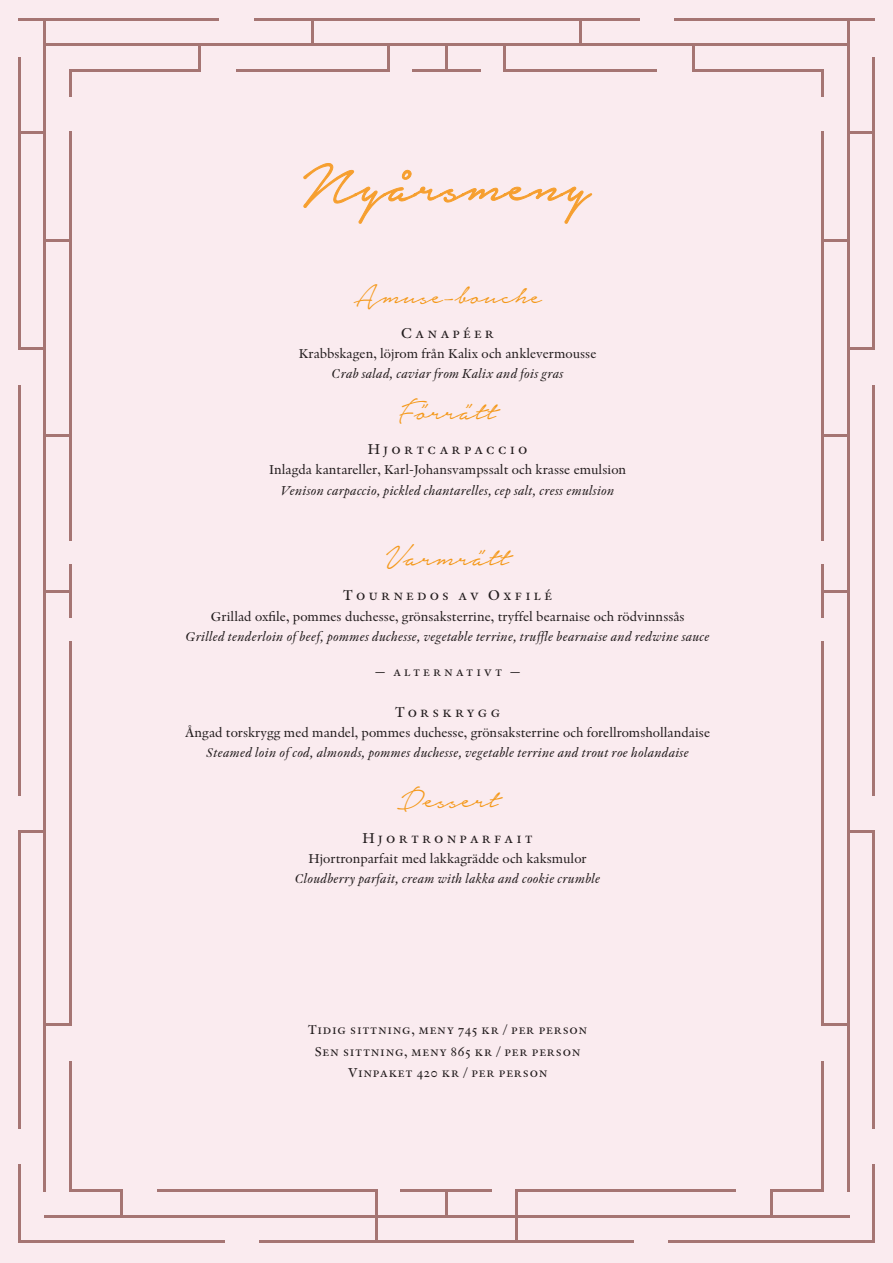
<style>
.page{position:relative;width:893px;height:1263px;background:#faebef}
.page>*{position:absolute;margin:0;border:0;box-sizing:border-box;transform-origin:0 0}
.t1{font:37.5px "Notera Personal Use Only";color:#f9a51b}
.t2{font:36px "Notera Personal Use Only";color:#f9a51b}
.t3{font:15px "Indigo Regular SC";letter-spacing:.16em;color:#231f20}
.t4{font:italic 13.5px "Indigo";letter-spacing:.02em;color:#231f20}
.t5{font:13.5px "Indigo";color:#231f20}
.t6{font:13.5px/22px "Indigo Regular SC";color:#231f20;text-align:center}
.t7{font:13.5px "Indigo Regular SC";letter-spacing:.16em;color:#231f20}
</style>
<div class="page">
<hr style="left:18px;top:18px;width:200px;height:2px;background:#a57573">
<hr style="left:674px;top:18px;width:201px;height:2px;background:#a57573">
<hr style="left:254px;top:18px;width:385px;height:2px;background:#a57573">
<hr style="left:44px;top:44px;width:805px;height:2px;background:#a57573">
<hr style="left:69px;top:69px;width:132px;height:2px;background:#a57573">
<hr style="left:692px;top:69px;width:132px;height:2px;background:#a57573">
<hr style="left:236px;top:69px;width:153px;height:2px;background:#a57573">
<hr style="left:504px;top:69px;width:153px;height:2px;background:#a57573">
<hr style="left:412px;top:69px;width:68px;height:2px;background:#a57573">
<hr style="left:18px;top:57px;width:2px;height:293px;background:#a57573">
<hr style="left:18px;top:830px;width:2px;height:299px;background:#a57573">
<hr style="left:18px;top:1164px;width:2px;height:79px;background:#a57573">
<hr style="left:18px;top:385px;width:2px;height:410px;background:#a57573">
<hr style="left:44px;top:18px;width:2px;height:1174px;background:#a57573">
<hr style="left:69px;top:132px;width:2px;height:409px;background:#a57573">
<hr style="left:69px;top:641px;width:2px;height:385px;background:#a57573">
<hr style="left:69px;top:564px;width:2px;height:54px;background:#a57573">
<hr style="left:69px;top:69px;width:2px;height:28px;background:#a57573">
<hr style="left:69px;top:1061px;width:2px;height:131px;background:#a57573">
<hr style="left:847px;top:18px;width:2px;height:1174px;background:#a57573">
<hr style="left:822px;top:132px;width:2px;height:409px;background:#a57573">
<hr style="left:822px;top:641px;width:2px;height:385px;background:#a57573">
<hr style="left:822px;top:564px;width:2px;height:54px;background:#a57573">
<hr style="left:822px;top:69px;width:2px;height:28px;background:#a57573">
<hr style="left:822px;top:1061px;width:2px;height:131px;background:#a57573">
<hr style="left:873px;top:57px;width:2px;height:293px;background:#a57573">
<hr style="left:873px;top:830px;width:2px;height:299px;background:#a57573">
<hr style="left:873px;top:1164px;width:2px;height:79px;background:#a57573">
<hr style="left:873px;top:385px;width:2px;height:410px;background:#a57573">
<hr style="left:669px;top:1241px;width:206px;height:2px;background:#a57573">
<hr style="left:260px;top:1241px;width:374px;height:2px;background:#a57573">
<hr style="left:18px;top:1241px;width:206px;height:2px;background:#a57573">
<hr style="left:771px;top:1189px;width:53px;height:3px;background:#a57573">
<hr style="left:157px;top:1189px;width:220px;height:3px;background:#a57573">
<hr style="left:516px;top:1189px;width:220px;height:3px;background:#a57573">
<hr style="left:401px;top:1189px;width:91px;height:3px;background:#a57573">
<hr style="left:69px;top:1189px;width:53px;height:3px;background:#a57573">
<hr style="left:18px;top:132px;width:28px;height:2px;background:#a57573">
<hr style="left:847px;top:132px;width:28px;height:2px;background:#a57573">
<hr style="left:44px;top:240px;width:27px;height:2px;background:#a57573">
<hr style="left:822px;top:240px;width:27px;height:2px;background:#a57573">
<hr style="left:18px;top:348px;width:28px;height:2px;background:#a57573">
<hr style="left:847px;top:348px;width:28px;height:2px;background:#a57573">
<hr style="left:44px;top:435px;width:27px;height:2px;background:#a57573">
<hr style="left:822px;top:435px;width:27px;height:2px;background:#a57573">
<hr style="left:44px;top:590px;width:27px;height:2px;background:#a57573">
<hr style="left:822px;top:590px;width:27px;height:2px;background:#a57573">
<hr style="left:18px;top:830px;width:28px;height:2px;background:#a57573">
<hr style="left:847px;top:830px;width:28px;height:2px;background:#a57573">
<hr style="left:44px;top:1024px;width:27px;height:2px;background:#a57573">
<hr style="left:822px;top:1024px;width:27px;height:2px;background:#a57573">
<hr style="left:120px;top:1189px;width:2px;height:28px;background:#a57573">
<hr style="left:375px;top:1189px;width:2px;height:54px;background:#a57573">
<hr style="left:516px;top:1189px;width:2px;height:54px;background:#a57573">
<hr style="left:771px;top:1189px;width:2px;height:28px;background:#a57573">
<hr style="left:445px;top:1189px;width:3px;height:28px;background:#a57573">
<hr style="left:312px;top:18px;width:2px;height:28px;background:#a57573">
<hr style="left:387px;top:44px;width:2px;height:27px;background:#a57573">
<hr style="left:199px;top:44px;width:2px;height:27px;background:#a57573">
<hr style="left:692px;top:44px;width:2px;height:27px;background:#a57573">
<hr style="left:446px;top:44px;width:2px;height:27px;background:#a57573">
<hr style="left:504px;top:44px;width:2px;height:27px;background:#a57573">
<hr style="left:579px;top:18px;width:2px;height:28px;background:#a57573">
<hr style="left:44px;top:1215px;width:805px;height:2px;background:#a57573">
<svg style="left:303px;top:163px;width:290px;height:61px"></svg>
<h2 class="t2" style="left:354px;top:276px;width:189px">Amuse-bouche</h2>
<p class="t3" style="left:401px;top:324px;width:95px">Canapéer</p>
<p class="t5" style="left:299px;top:346px;width:299px">Krabbskagen, löjrom från Kalix och anklevermousse</p>
<p class="t4" style="left:332px;top:366px;width:233px">Crab salad, caviar from Kalix and fois gras</p>
<h1 class="t1" style="left:399px;top:391px;width:98px">Förrätt</h1>
<p class="t3" style="left:367px;top:440px;width:162px">Hjortcarpaccio</p>
<p class="t5" style="left:269px;top:462px;width:359px">Inlagda kantareller, Karl-Johansvampssalt och krasse emulsion</p>
<p class="t4" style="left:281px;top:482px;width:335px">Venison carpaccio, pickled chantarelles, cep salt, cress emulsion</p>
<h1 class="t1" style="left:386px;top:537px;width:124px">Varmrätt</h1>
<p class="t3" style="left:343px;top:587px;width:211px">Tournedos av Oxfilé</p>
<p class="t5" style="left:211px;top:608px;width:475px">Grillad oxfile, pommes duchesse, grönsaksterrine, tryffel bearnaise och rödvinnssås</p>
<p class="t4" style="left:186px;top:628px;width:525px">Grilled tenderloin of beef, pommes duchesse, vegetable terrine, truffle bearnaise and redwine sauce</p>
<p class="t7" style="left:375px;top:664px;width:147px">— alternativt —</p>
<p class="t3" style="left:395px;top:703px;width:108px">Torskrygg</p>
<p class="t5" style="left:185px;top:724px;width:526px">Ångad torskrygg med mandel, pommes duchesse, grönsaksterrine och forellromshollandaise</p>
<p class="t4" style="left:207px;top:745px;width:484px">Steamed loin of cod, almonds, pommes duchesse, vegetable terrine and trout roe holandaise</p>
<h1 class="t1" style="left:397px;top:779px;width:102px">Dessert</h1>
<p class="t3" style="left:362px;top:829px;width:173px">Hjortronparfait</p>
<p class="t5" style="left:309px;top:850px;width:280px">Hjortronparfait med lakkagrädde och kaksmulor</p>
<p class="t4" style="left:295px;top:871px;width:307px">Cloudberry parfait, cream with lakka and cookie crumble</p>
<p class="t6" style="left:308px;top:1019px;width:281px">Tidig sittning, meny 745 kr / per person<br>Sen sittning, meny 865 kr / per person</p>
<p class="t6" style="left:348px;top:1061px;width:202px">Vinpaket 420 kr / per person</p>
</div>
